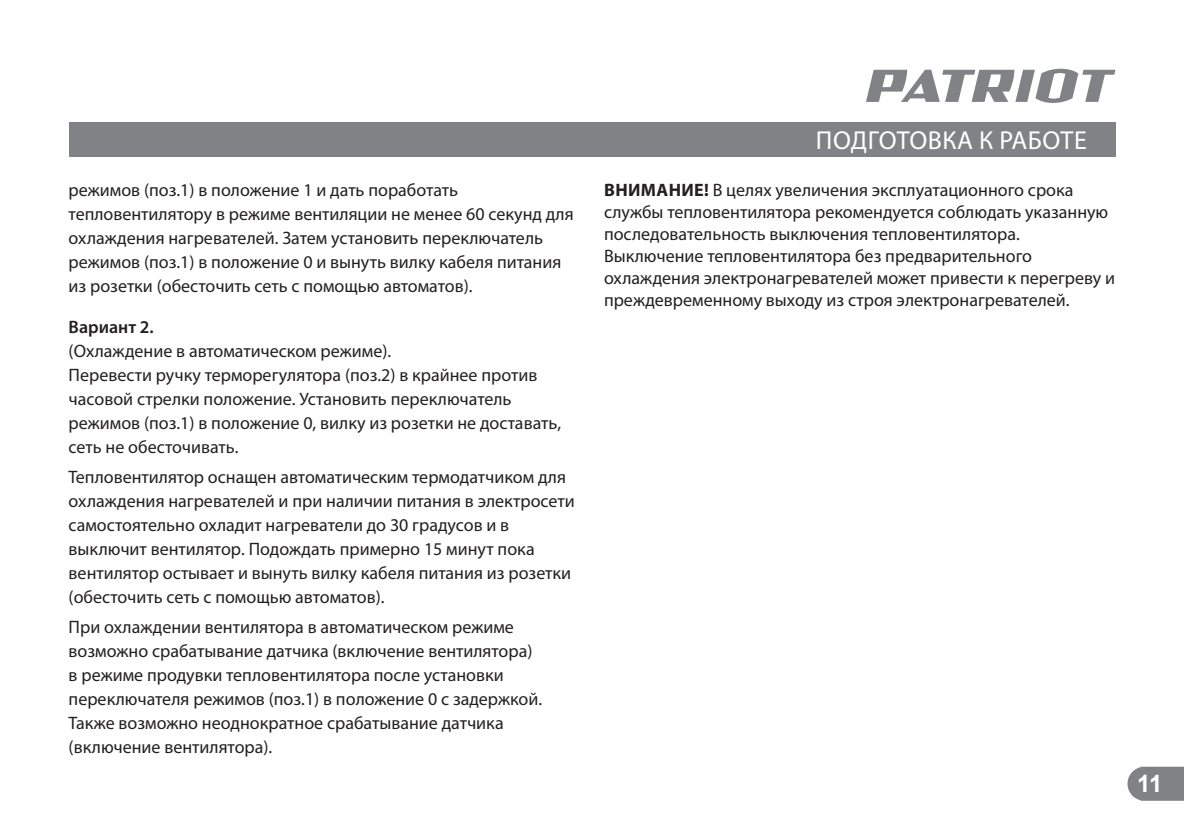
<style>
.page{position:relative;width:1184px;height:836px;background:#fff}
.page>*{position:absolute;margin:0;border:0;box-sizing:border-box;transform-origin:0 0}
.t1{font:26px "Myriad Pro";letter-spacing:.02em;color:#fff}
.t2{font:700 24px "Arial";color:#fff}
.t3{font:18px/24px "Myriad Pro";color:#231f20}
.t4{font:600 18px "Myriad Pro";color:#231f20}
.t5{font:700 18px "Myriad Pro";color:#231f20}
.s1{font-weight:700}
</style>
<div class="page">
<div style="left:69px;top:123px;width:1046px;height:34px;background:#808285"></div>
<svg style="left:1127px;top:766px;width:57px;height:34px;background:#8b8d8f"></svg>
<svg style="left:866px;top:69px;width:249px;height:34px"></svg>
<p class="t3" style="left:69px;top:177px;width:506px">режимов (поз.1) в положение 1 и дать поработать тепловентилятору в режиме вентиляции не менее 60 секунд для охлаждения нагревателей. Затем установить переключатель режимов (поз.1) в положение 0 и вынуть вилку кабеля питания из розетки (обесточить сеть с помощью автоматов).</p>
<p class="t4" style="left:69px;top:315px;width:87px">Вариант 2.</p>
<p class="t3" style="left:69px;top:338px;width:494px">(Охлаждение в автоматическом режиме).<br>Перевести ручку терморегулятора (поз.2) в крайнее против часовой стрелки положение. Установить переключатель режимов (поз.1) в положение 0, вилку из розетки не доставать, сеть не обесточивать.</p>
<p class="t3" style="left:69px;top:464px;width:508px">Тепловентилятор оснащен автоматическим термодатчиком для охлаждения нагревателей и при наличии питания в электросети самостоятельно охладит нагреватели до 30 градусов и в выключит вентилятор. Подождать примерно 15 минут пока вентилятор остывает и вынуть вилку кабеля питания из розетки (обесточить сеть с помощью автоматов).</p>
<p class="t3" style="left:69px;top:614px;width:475px">При охлаждении вентилятора в автоматическом режиме возможно срабатывание датчика (включение вентилятора) в режиме продувки тепловентилятора после установки переключателя режимов (поз.1) в положение 0 с задержкой.<br>Также возможно неоднократное срабатывание датчика (включение вентилятора).</p>
<h1 class="t1" style="left:816px;top:125px;width:272px">подготовка к работе</h1>
<p class="t3" style="left:604px;top:178px;width:513px;line-height:22px;text-indent:100px"><span class="s1">!</span> В целях увеличения эксплуатационного срока службы тепловентилятора рекомендуется соблюдать указанную последовательность выключения тепловентилятора.<br>Выключение тепловентилятора без предварительного охлаждения электронагревателей может привести к перегреву и преждевременному выходу из строя электронагревателей.</p>
<p class="t5" style="left:604px;top:178px;width:25px">Внимание</p>
<h2 class="t2" style="left:1137px;top:767px;width:27px">11</h2>
</div>
